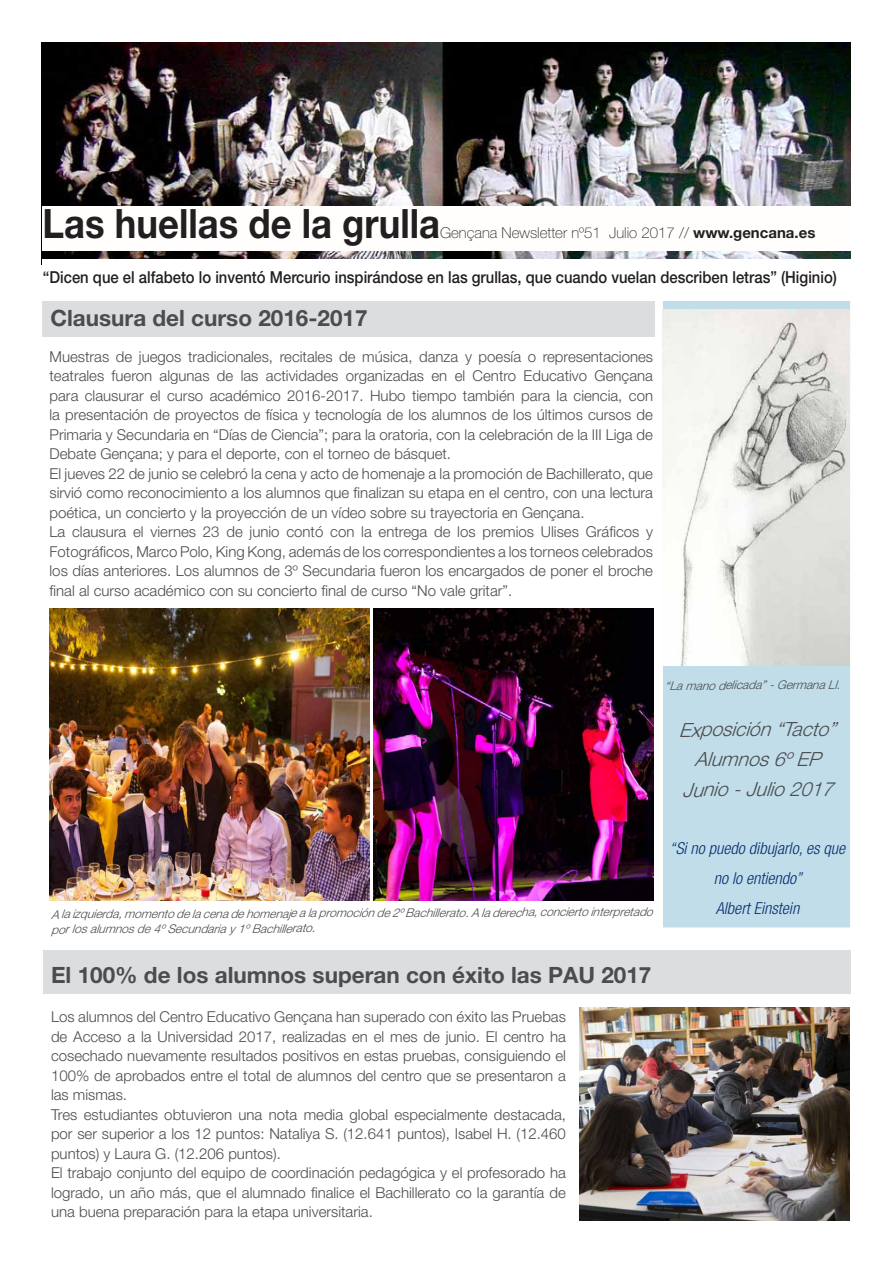
<style>
.page{position:relative;width:893px;height:1263px;background:#fff}
.page>*{position:absolute;margin:0;border:0;box-sizing:border-box;transform-origin:0 0}
.t1{font:700 40.5px "Helvetica Neue";color:#231f20;scale:.9 1}
.TITULARES_VERDE{font:700 22.5px "Helvetica Neue LT Pro";color:#4b4c4d}
.t2{font:italic 300 19.5px "Helvetica Neue LT Pro";color:#4b4c4d}
.t3{font:500 16.5px "Helvetica Neue";color:#231f20;scale:.9 1}
.TITULARES_VERDE-2{font:italic 300 condensed 16.5px/30px "Helvetica Neue LT Pro";color:#072e71;text-align:center}
.t4{font:300 15px/19.5px "Helvetica Neue LT Pro";color:#4b4c4d;text-align:justify}
.t5{font:100 15px "Helvetica Neue";color:#231f20}
.t6{font:italic 300 12px/15.8px "Helvetica Neue LT Pro";color:#4b4c4d}
.s1{font-weight:700}
</style>
<div class="page">
<div style="left:43px;top:297px;width:612px;height:39px;background:#dcdddf"></div>
<div style="left:43px;top:950px;width:807px;height:43px;background:#dcdddf"></div>
<img style="left:373px;top:608px;width:280px;height:292px">
<img style="left:50px;top:608px;width:320px;height:292px">
<img style="left:579px;top:1008px;width:270px;height:212px">
<img style="left:42px;top:43px;width:808px;height:216px">
<div style="left:662px;top:297px;width:189px;height:631px;background:#c1ddea;border:1px solid #fffefc"></div>
<div style="left:43px;top:206px;width:808px;height:44px;background:#fffefc"></div>
<div style="left:43px;top:259px;width:808px;height:42px;background:#fff"></div>
<img style="left:663px;top:310px;width:187px;height:356px">
<p class="t1" style="left:43px;top:198px;width:443px">Las huellas de la grulla</p>
<p class="t5" style="left:440px;top:224px;width:377px">Gençana Newsletter nº51 Julio 2017 // <span class="s1">www.gencana.es</span></p>
<p class="t3" style="left:43px;top:267px;width:884px">“Dicen que el alfabeto lo inventó Mercurio inspirándose en las grullas, que cuando vuelan describen letras” (Higinio)</p>
<p class="TITULARES_VERDE" style="left:50px;top:304px;width:319px">Clausura del curso 2016-2017</p>
<p class="t4" style="left:50px;top:346px;width:605px">Muestras de juegos tradicionales, recitales de música, danza y poesía o representaciones teatrales fueron algunas de las actividades organizadas en el Centro Educativo Gençana para clausurar el curso académico 2016-2017. Hubo tiempo también para la ciencia, con la presentación de proyectos de física y tecnología de los alumnos de los últimos cursos de Primaria y Secundaria en “Días de Ciencia”; para la oratoria, con la celebración de la III Liga de Debate Gençana; y para el deporte, con el torneo de básquet.</p>
<p class="t4" style="left:50px;top:463px;width:605px">El jueves 22 de junio se celebró la cena y acto de homenaje a la promoción de Bachillerato, que sirvió como reconocimiento a los alumnos que finalizan su etapa en el centro, con una lectura poética, un concierto y la proyección de un vídeo sobre su trayectoria en Gençana.</p>
<p class="t4" style="left:50px;top:522px;width:605px">La clausura el viernes 23 de junio contó con la entrega de los premios Ulises Gráficos y Fotográficos, Marco Polo, King Kong, además de los correspondientes a los torneos celebrados los días anteriores. Los alumnos de 3º Secundaria fueron los encargados de poner el broche final al curso académico con su concierto final de curso “No vale gritar”.</p>
<p class="t6" style="left:665px;top:677px;width:181px">“Lamanodelicada”-GermanaLl.</p>
<p class="t2" style="left:679px;top:717px;width:165px">Exposición“Tacto”</p>
<p class="t2" style="left:695px;top:747px;width:134px">Alumnos6ºEP</p>
<p class="t2" style="left:682px;top:777px;width:159px">Junio-Julio2017</p>
<p class="t6" style="left:51px;top:905px;width:607px">Alaizquierda,momentodelacenadehomenajealapromociónde2ºBachillerato.Aladerecha,conciertointerpretado porlosalumnosde4ºSecundariay 1ºBachillerato.</p>
<p class="TITULARES_VERDE" style="left:51px;top:961px;width:602px">El 100% de los alumnos superan con éxito las PAU 2017</p>
<p class="t4" style="left:51px;top:1007px;width:516px">Los alumnos del Centro Educativo Gençana han superado con éxito las Pruebas de Acceso a la Universidad 2017, realizadas en el mes de junio. El centro ha cosechado nuevamente resultados positivos en estas pruebas, consiguiendo el 100% de aprobados entre el total de alumnos del centro que se presentaron a las mismas.</p>
<p class="t4" style="left:51px;top:1104px;width:516px">Tres estudiantes obtuvieron una nota media global especialmente destacada, por ser superior a los 12 puntos: Nataliya S. (12.641 puntos), Isabel H. (12.460 puntos) y Laura G. (12.206 puntos).</p>
<p class="t4" style="left:51px;top:1163px;width:516px">El trabajo conjunto del equipo de coordinación pedagógica y el profesorado ha logrado, un año más, que el alumnado finalice el Bachillerato co la garantía de una buena preparación para la etapa universitaria.</p>
<p class="TITULARES_VERDE-2" style="left:670px;top:833px;width:177px">“Si no puedo dibujarlo, es que no lo entiendo”</p>
<p class="TITULARES_VERDE-2" style="left:716px;top:893px;width:85px">Albert Einstein</p>
</div>
